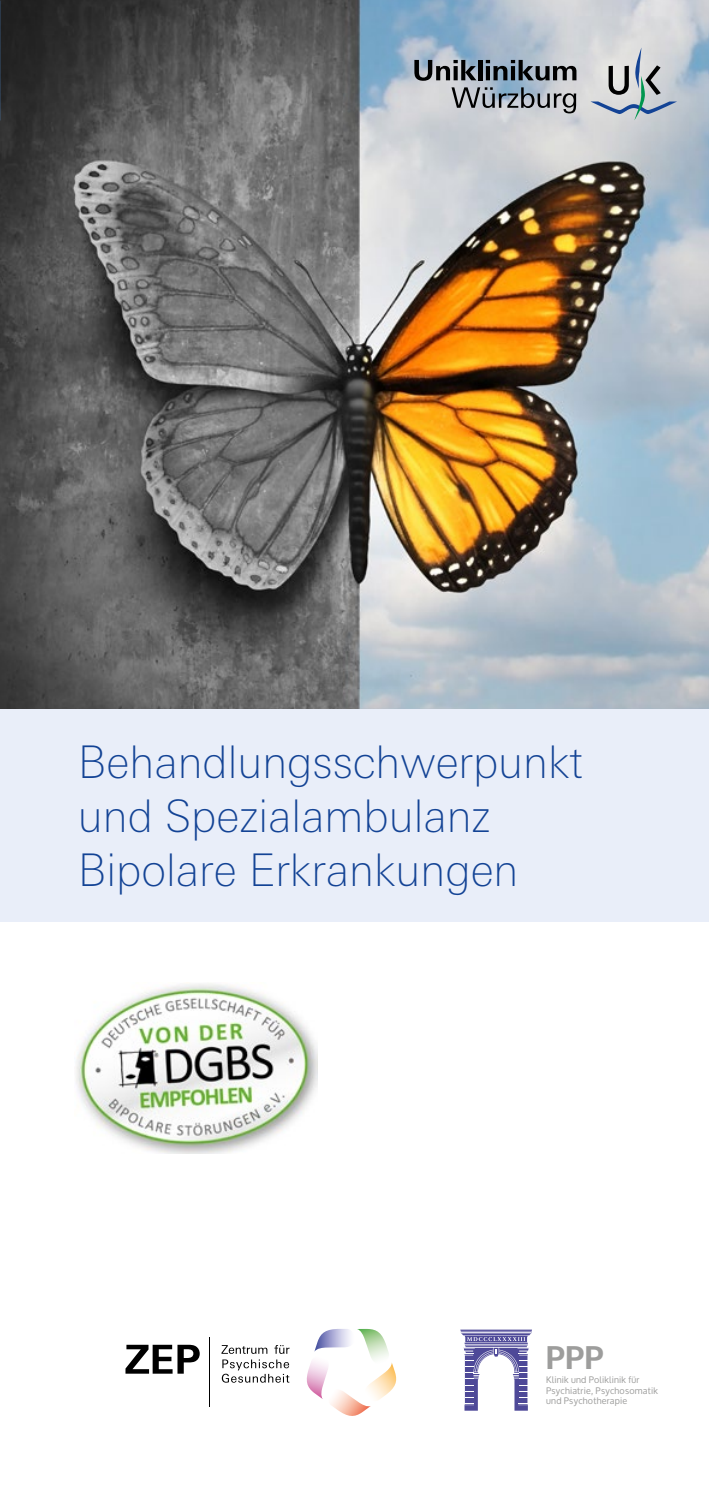
<style>
.page{position:relative;width:709px;height:1489px;background:#fff}
.page>*{position:absolute;margin:0;border:0;box-sizing:border-box;transform-origin:0 0}
.t1{font:100 45px/54px "Univers Next Pro";color:#134395}
.t2{font:700 32.25px "Oxygen";color:#9d9d9c}
.t3{font:9px/10.2px "Oxygen";letter-spacing:.025em;color:#9d9d9c}
</style>
<div class="page">
<img style="left:0;top:0;width:709px;height:709px">
<div style="left:0;top:709px;width:709px;height:212px;background:#e9eef9"></div>
<svg style="left:414px;top:60px;width:62px;height:21px"></svg>
<hr style="left:478px;top:60px;width:4px;height:20px;background:#000">
<svg style="left:486px;top:60px;width:90px;height:21px;background:#6a737c"></svg>
<svg style="left:451px;top:87px;width:125px;height:26px;background:#949aa1"></svg>
<svg style="left:590px;top:47px;width:87px;height:73px;background:#b9bfc4"></svg>
<svg style="left:460px;top:1329px;width:72px;height:81px"></svg>
<svg style="left:306px;top:1328px;width:91px;height:88px"></svg>
<svg style="left:125px;top:1344px;width:75px;height:29px"></svg>
<hr style="left:209px;top:1336px;width:1px;height:70px;background:#000">
<svg style="left:221px;top:1345px;width:46px;height:8px"></svg>
<svg style="left:274px;top:1345px;width:15px;height:8px"></svg>
<svg style="left:222px;top:1359px;width:67px;height:23px"></svg>
<img style="left:76px;top:983px;width:241px;height:170px">
<h1 class="t1" style="left:78px;top:735px;width:506px">Behandlungsschwerpunkt und Spezialambulanz<br>Bipolare Erkrankungen</h1>
<h2 class="t2" style="left:546px;top:1337px;width:59px">PPP</h2>
<p class="t3" style="left:546px;top:1374px;width:113px">Klinik und Poliklinik für<br>Psychiatrie, Psychosomatik und Psychotherapie</p>
</div>
